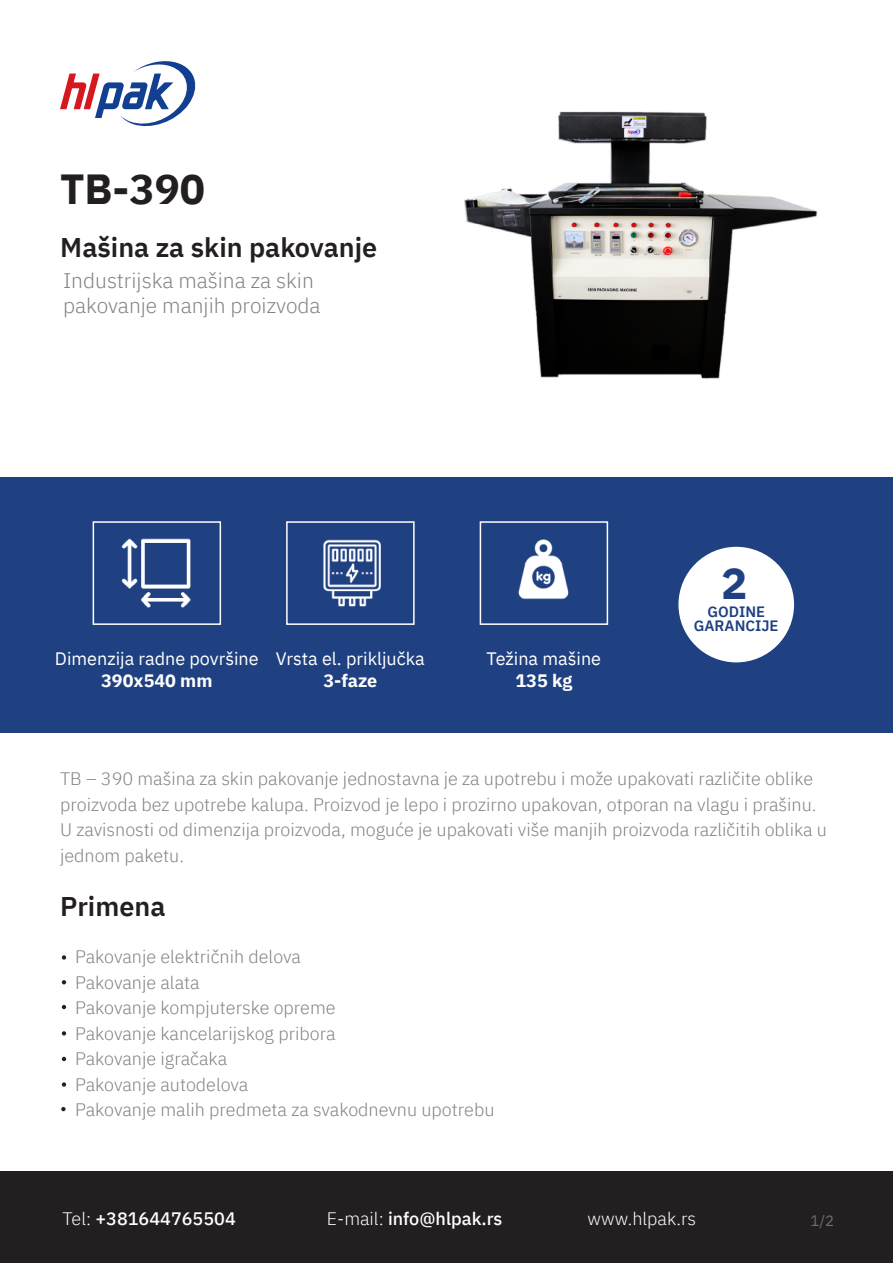
<style>
.page{position:relative;width:893px;height:1263px;background:#fff}
.page>*{position:absolute;margin:0;border:0;box-sizing:border-box;transform-origin:0 0}
.t1{font:700 43.8px "IBM Plex Sans";color:#1f4081}
.t2{font:700 42px "IBM Plex Sans";color:#231f20}
.t3{font:600 27px "IBM Plex Sans";color:#231f20}
.t4{font:300 21px/25.5px "IBM Plex Sans";color:#808285}
.t5{font:300 18px/25.5px "IBM Plex Sans";color:#808285}
.t6{font:18px "IBM Plex Sans";color:#fff}
.t7{font:500 18px "IBM Plex Sans";color:#fff}
.t8{font:700 18px "IBM Plex Sans";color:#fff}
.t9{font:300 18px "IBM Plex Sans";color:#fff}
.t10{font:600 15px/13.8px "IBM Plex Sans";color:#1f4081;text-align:center}
.t11{font:15px "IBM Plex Sans";color:#6c6d70}
.s1{font-weight:300}
</style>
<div class="page">
<svg style="left:60px;top:61px;width:136px;height:66px"></svg>
<div style="left:0;top:477px;width:893px;height:255px;background:#1f4081"></div>
<div style="left:0;top:1171px;width:893px;height:92px;background:#231f20"></div>
<svg style="left:62px;top:955px;width:4px;height:5px"></svg>
<svg style="left:62px;top:980px;width:4px;height:4px"></svg>
<svg style="left:62px;top:1005px;width:4px;height:4px"></svg>
<svg style="left:62px;top:1031px;width:4px;height:4px"></svg>
<svg style="left:62px;top:1057px;width:4px;height:4px"></svg>
<svg style="left:62px;top:1082px;width:4px;height:5px"></svg>
<svg style="left:61px;top:1107px;width:5px;height:4px"></svg>
<div style="left:678px;top:547px;width:116px;height:115px;background:#fff;border-radius:50%"></div>
<div style="left:93px;top:521px;width:128px;height:104px;background:#1f4081;border:2px solid #fff"></div>
<div style="left:286px;top:521px;width:129px;height:104px;background:#1f4081;border:2px solid #fff"></div>
<div style="left:480px;top:521px;width:128px;height:104px;background:#1f4081;border:2px solid #fff"></div>
<img style="left:518px;top:539px;width:51px;height:61px">
<img style="left:323px;top:539px;width:58px;height:68px">
<img style="left:464px;top:111px;width:354px;height:268px">
<img style="left:121px;top:538px;width:70px;height:70px">
<h2 class="t2" style="left:60px;top:155px;width:147px">TB-390</h2>
<h3 class="t3" style="left:60px;top:226px;width:318px">Mašina za skin pakovanje</h3>
<p class="t4" style="left:63px;top:266px;width:259px">Industrijska mašina za skin pakovanje manjih proizvoda</p>
<p class="t6" style="left:55px;top:644px;width:205px">Dimenzija radne površine</p>
<p class="t8" style="left:101px;top:666px;width:113px">390x540 mm</p>
<p class="t6" style="left:276px;top:644px;width:150px">Vrsta el. priključka</p>
<p class="t8" style="left:323px;top:666px;width:56px">3-faze</p>
<p class="t6" style="left:487px;top:644px;width:116px">Težina mašine</p>
<p class="t8" style="left:515px;top:666px;width:58px">135 kg</p>
<h1 class="t1" style="left:721px;top:549px;width:28px">2</h1>
<p class="t10" style="left:694px;top:604px;width:86px">GODINE<br>GARANCIJE</p>
<p class="t5" style="left:60px;top:764px;width:768px">TB – 390 mašina za skin pakovanje jednostavna je za upotrebu i može upakovati različite oblike proizvoda bez upotrebe kalupa. Proizvod je lepo i prozirno upakovan, otporan na vlagu i prašinu.<br>U zavisnosti od dimenzija proizvoda, moguće je upakovati više manjih proizvoda različitih oblika u jednom paketu.</p>
<h3 class="t3" style="left:60px;top:885px;width:107px">Primena</h3>
<p class="t5" style="left:75px;top:942px;width:421px">Pakovanje električnih delova<br>Pakovanje alata<br>Pakovanje kompjuterske opreme<br>Pakovanje kancelarijskog pribora<br>Pakovanje igračaka<br>Pakovanje autodelova<br>Pakovanje malih predmeta za svakodnevnu upotrebu</p>
<p class="t7" style="left:63px;top:1204px;width:175px"><span class="s1">Tel:</span> +381644765504</p>
<p class="t7" style="left:327px;top:1204px;width:177px"><span class="s1">E-mail:</span> info@hlpak.rs</p>
<p class="t9" style="left:588px;top:1205px;width:110px">www.hlpak.rs</p>
<p class="t11" style="left:810px;top:1209px;width:25px">1/2</p>
</div>
